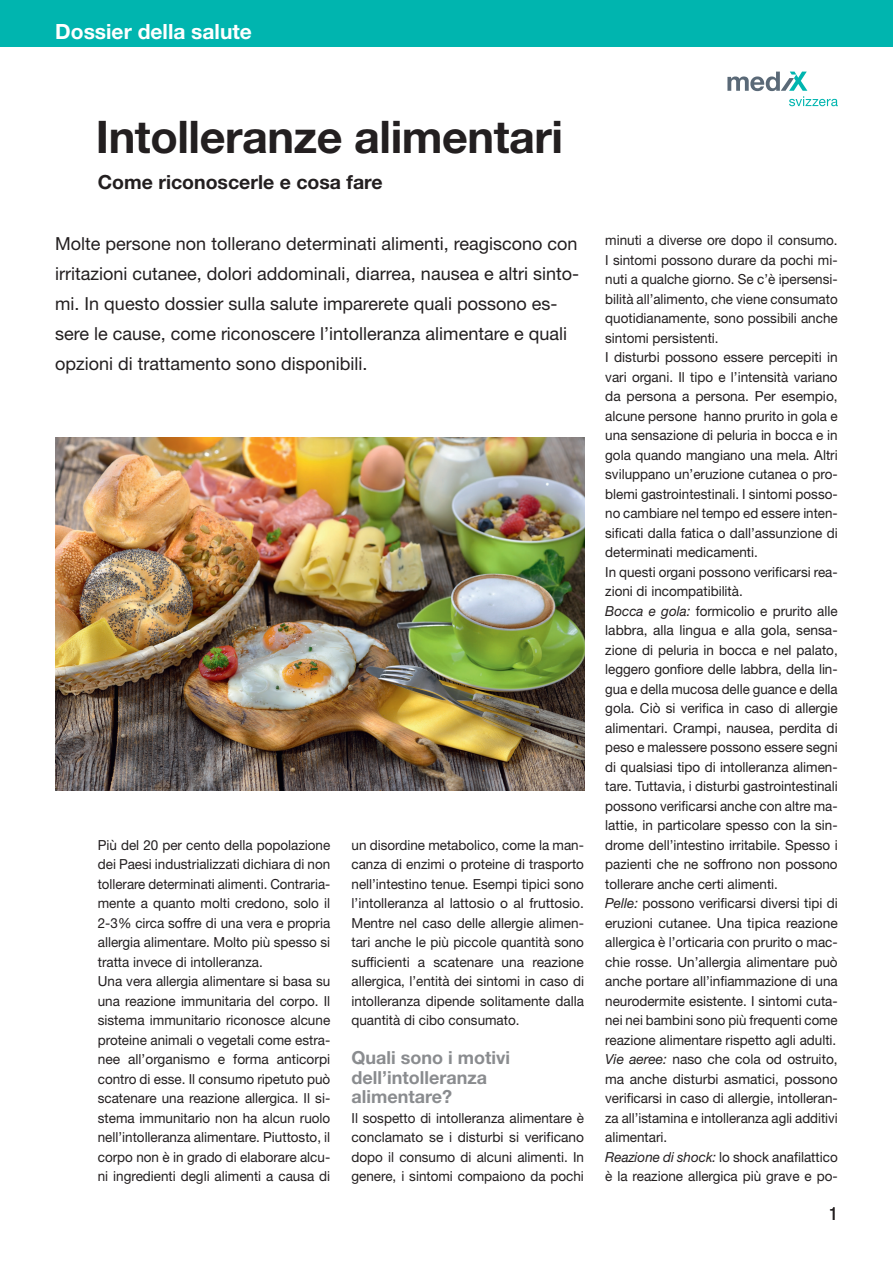
<style>
.page{position:relative;width:893px;height:1263px;background:#fff}
.page>*{position:absolute;margin:0;border:0;box-sizing:border-box;transform-origin:0 0}
.t1{font:700 45px "Helvetica Neue LT Std";letter-spacing:-.01em;color:#231f20}
.t2{font:700 21px "Helvetica Neue LT Std";color:#fff}
.t3{font:700 19.5px "Helvetica Neue LT Std";color:#231f20}
.t4{font:18px/30px "Helvetica Neue LT Std";color:#231f20}
.t5{font:700 18px/19.5px "Helvetica Neue LT Std";color:#8a8c8f}
.t6{font:condensed 18px "Helvetica Neue LT Std";color:#231f20}
.t7{font:13.8px/19.5px "Helvetica Neue LT Std";color:#231f20}
.s1{font-style:italic}
</style>
<div class="page">
<div style="left:0;top:0;width:893px;height:47px;background:#00b5af"></div>
<svg style="left:727px;top:72px;width:111px;height:34px"></svg>
<img style="left:55px;top:437px;width:529px;height:353px">
<h2 class="t2" style="left:55px;top:18px;width:198px">Dossier della salute</h2>
<h1 class="t1" style="left:96px;top:109px;width:469px">Intolleranze alimentari</h1>
<h3 class="t3" style="left:98px;top:170px;width:286px">Come riconoscerle e cosa fare</h3>
<p class="t4" style="left:55px;top:228px;width:525px">Molte persone non tollerano determinati alimenti, reagiscono con irritazioni cutanee, dolori addominali, diarrea, nausea e altri sinto&shy;mi. In questo dossier sulla salute imparerete quali possono es&shy;sere le cause, come riconoscere l’intolleranza alimentare e quali opzioni di trattamento sono disponibili.</p>
<p class="t7" style="left:98px;top:835px;width:234px">Più del 20 per cento della popolazione dei Paesi industrializzati dichiara di non tollerare determinati alimenti. Contraria&shy;mente a quanto molti credono, solo il 2-3% circa soffre di una vera e propria allergia alimentare. Molto più spesso si tratta invece di intolleranza.<br>Una vera allergia alimentare si basa su una reazione immunitaria del corpo. Il sistema immunitario riconosce alcune proteine animali o vegetali come estra&shy;nee all’organismo e forma anticorpi contro di esse. Il consumo ripetuto può scatenare una reazione allergica. Il si&shy;stema immunitario non ha alcun ruolo nell’intolleranza alimentare. Piuttosto, il corpo non è in grado di elaborare alcu&shy;ni ingredienti degli alimenti a causa di</p>
<p class="t7" style="left:351px;top:835px;width:234px;text-align:justify">un disordine metabolico, come la man&shy;canza di enzimi o proteine di trasporto nell’intestino tenue. Esempi tipici sono l’intolleranza al lattosio o al fruttosio.<br>Mentre nel caso delle allergie alimen&shy;tari anche le più piccole quantità sono sufficienti a scatenare una reazione allergica, l’entità dei sintomi in caso di intolleranza dipende solitamente dalla quantità di cibo consumato.</p>
<h3 class="t5" style="left:351px;top:1048px;width:160px">Quali sono i motivi dell’intolleranza alimentare?</h3>
<p class="t7" style="left:351px;top:1108px;width:234px;text-align:justify">Il sospetto di intolleranza alimentare è conclamato se i disturbi si verificano dopo il consumo di alcuni alimenti. In genere, i sintomi compaiono da pochi</p>
<p class="t7" style="left:605px;top:230px;width:234px">minuti a diverse ore dopo il consumo.<br>I sintomi possono durare da pochi mi&shy;nuti a qualche giorno. Se c’è ipersensi&shy;bilità all’alimento, che viene consumato quotidianamente, sono possibili anche sintomi persistenti.<br>I disturbi possono essere percepiti in vari organi. Il tipo e l’intensità variano da persona a persona. Per esempio, alcune persone hanno prurito in gola e una sensazione di peluria in bocca e in gola quando mangiano una mela. Altri sviluppano un’eruzione cutanea o pro&shy;blemi gastrointestinali. I sintomi posso&shy;no cambiare nel tempo ed essere inten&shy;sificati dalla fatica o dall’assunzione di determinati medicamenti.<br>In questi organi possono verificarsi rea&shy;zioni di incompatibilità.<br><span class="s1">Bocca e gola:</span> formicolio e prurito alle labbra, alla lingua e alla gola, sensa&shy;zione di peluria in bocca e nel palato, leggero gonfiore delle labbra, della lin&shy;gua e della mucosa delle guance e della gola. Ciò si verifica in caso di allergie alimentari. Crampi, nausea, perdita di peso e malessere possono essere segni di qualsiasi tipo di intolleranza alimen&shy;tare. Tuttavia, i disturbi gastrointestinali possono verificarsi anche con altre ma&shy;lattie, in particolare spesso con la sin&shy;drome dell’intestino irritabile. Spesso i pazienti che ne soffrono non possono tollerare anche certi alimenti.<br><span class="s1">Pelle:</span> possono verificarsi diversi tipi di eruzioni cutanee. Una tipica reazione allergica è l’orticaria con prurito o mac&shy;chie rosse. Un’allergia alimentare può anche portare all’infiammazione di una neurodermite esistente. I sintomi cuta&shy;nei nei bambini sono più frequenti come reazione alimentare rispetto agli adulti.<br><span class="s1">Vie aeree:</span> naso che cola od ostruito, ma anche disturbi asmatici, possono verificarsi in caso di allergie, intolleran&shy;za all’istamina e intolleranza agli additivi alimentari.<br><span class="s1">Reazione di shock:</span> lo shock anafilattico è la reazione allergica più grave e po-</p>
<h3 class="t6" style="left:829px;top:1203px;width:10px">1</h3>
</div>
